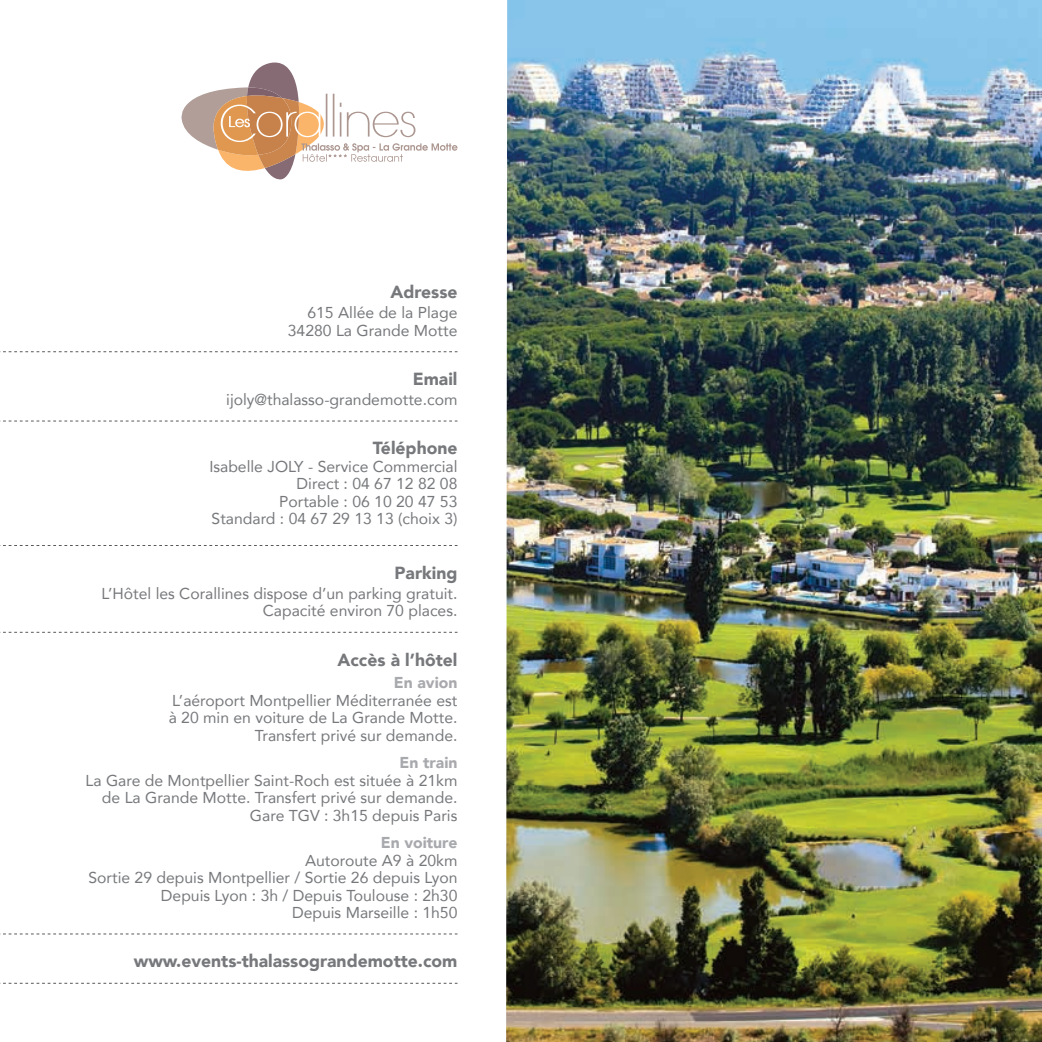
<style>
.page{position:relative;width:1042px;height:1042px;background:#fff}
.page>*{position:absolute;margin:0;border:0;box-sizing:border-box;transform-origin:0 0}
.t1{font:900 17.5px "Avenir";color:#76787b}
.t2{font:15.75px/17.5px "Avenir";color:#76787b;text-align:right}
.t3{font:900 15.75px "Avenir";color:#a8a9ad}
</style>
<div class="page">
<svg style="left:0;top:351px;width:457px;height:1px"></svg>
<svg style="left:0;top:421px;width:457px;height:1px"></svg>
<svg style="left:0;top:545px;width:457px;height:1px"></svg>
<svg style="left:0;top:632px;width:457px;height:1px"></svg>
<svg style="left:0;top:933px;width:457px;height:1px"></svg>
<svg style="left:0;top:983px;width:457px;height:1px"></svg>
<img style="left:506px;top:0;width:536px;height:1042px">
<svg style="left:181px;top:62px;width:276px;height:118px"></svg>
<p class="t1" style="left:390px;top:277px;width:69px">Adresse</p>
<p class="t2" style="left:288px;top:304px;width:171px">615 Allée de la Plage<br>34280 La Grande Motte</p>
<p class="t1" style="left:413px;top:364px;width:46px">Email</p>
<p class="t2" style="left:226px;top:390px;width:233px">ijoly@thalasso-grandemotte.com</p>
<p class="t1" style="left:373px;top:433px;width:86px">Téléphone</p>
<p class="t2" style="left:209px;top:457px;width:250px">Isabelle JOLY - Service Commercial<br>Direct : 04 67 12 82 08<br>Portable : 06 10 20 47 53<br>Standard : 04 67 29 13 13 (choix 3)</p>
<p class="t1" style="left:394px;top:558px;width:64px">Parking</p>
<p class="t2" style="left:101px;top:584px;width:357px">L’Hôtel les Corallines dispose d’un parking gratuit.<br>Capacité environ 70 places.</p>
<p class="t1" style="left:337px;top:644px;width:121px">Accès à l’hôtel</p>
<p class="t3" style="left:394px;top:669px;width:65px">En avion</p>
<p class="t2" style="left:169px;top:691px;width:290px">L’aéroport Montpellier Méditerranée est à 20 min en voiture de La Grande Motte.<br>Transfert privé sur demande.</p>
<p class="t3" style="left:399px;top:749px;width:60px">En train</p>
<p class="t2" style="left:86px;top:771px;width:373px">La Gare de Montpellier Saint-Roch est située à 21km de La Grande Motte. Transfert privé sur demande.<br>Gare TGV : 3h15 depuis Paris</p>
<p class="t3" style="left:381px;top:829px;width:78px">En voiture</p>
<p class="t2" style="left:88px;top:851px;width:370px">Autoroute A9 à 20km<br>Sortie 29 depuis Montpellier / Sortie 26 depuis Lyon Depuis Lyon : 3h / Depuis Toulouse : 2h30<br>Depuis Marseille : 1h50</p>
<p class="t1" style="left:134px;top:946px;width:325px">www.events-thalassograndemotte.com</p>
</div>
